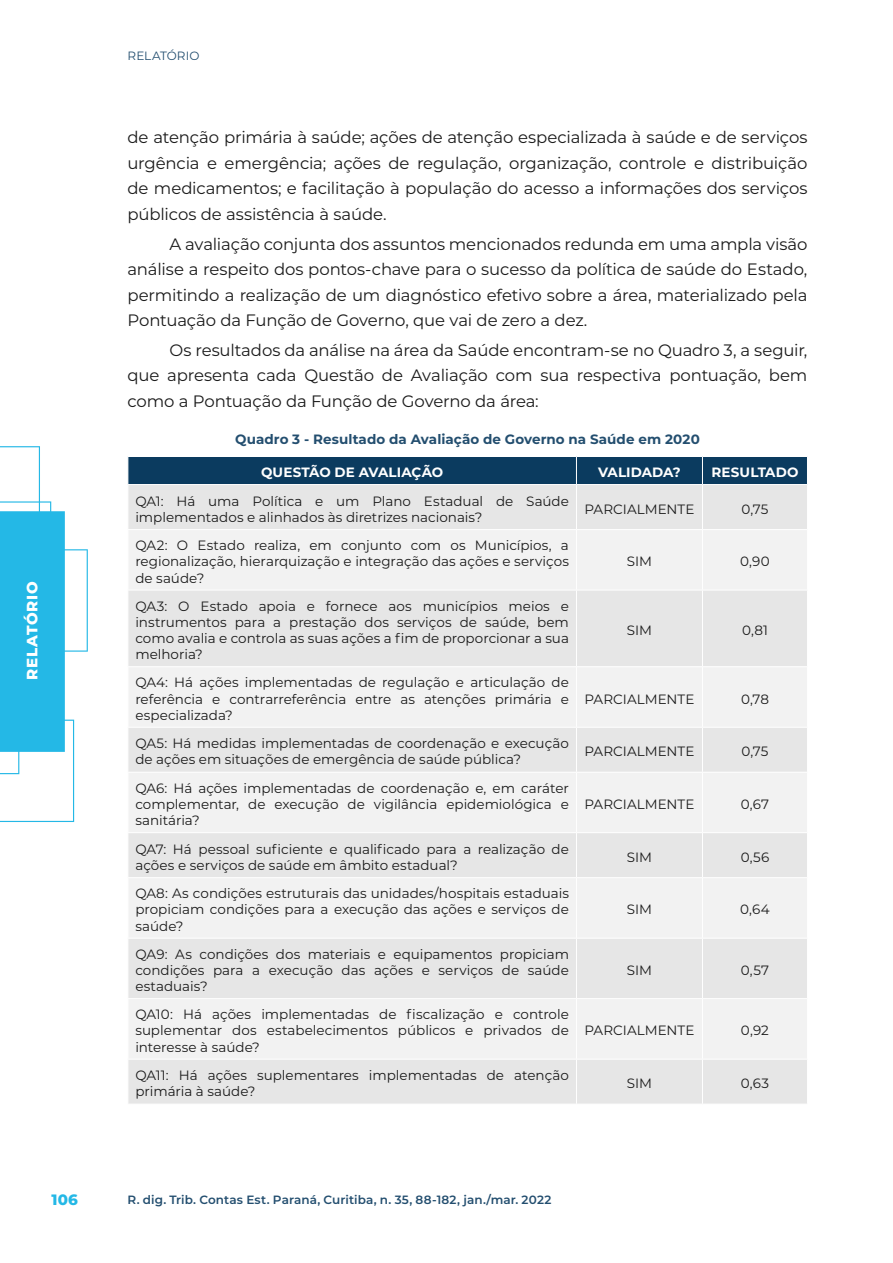
<style>
.page{position:relative;width:893px;height:1263px;background:#fff}
.page>*{position:absolute;margin:0;border:0;box-sizing:border-box;transform-origin:0 0}
.t1{font:16.5px/25.5px "Montserrat";letter-spacing:-.005em;color:#1a1a1a;text-align:justify}
.t2{font:800 15px "Montserrat";letter-spacing:.05em;color:#fff}
.t3{font:800 15px "Montserrat";color:#24b8e6}
.t4{font:13.5px/16.2px "Montserrat";color:#1a1a1a;text-align:justify}
.t5{font:700 13.5px "Montserrat";letter-spacing:.005em;color:#234e6f}
.t6{font:700 13.5px "Montserrat";letter-spacing:.01em;color:#fff}
.t7{font:600 12px "Montserrat";letter-spacing:.005em;color:#234e6f}
.t8{font:12px "Montserrat";letter-spacing:.01em;color:#234e6f}
</style>
<div class="page">
<svg style="left:0;top:446px;width:88px;height:206px"></svg>
<svg style="left:0;top:719px;width:74px;height:103px"></svg>
<div style="left:0;top:511px;width:65px;height:241px;background:#24b8e6"></div>
<div style="left:129px;top:485px;width:678px;height:619px;background:#e6e6e6"></div>
<svg style="left:129px;top:530px;width:678px;height:529px;fill:#f2f2f2"></svg>
<hr style="left:576px;top:485px;width:1px;height:44px;background:#fff">
<hr style="left:702px;top:485px;width:1px;height:44px;background:#fff">
<hr style="left:128px;top:529px;width:448px;height:1px;background:#fff">
<hr style="left:576px;top:529px;width:126px;height:1px;background:#fff">
<hr style="left:576px;top:530px;width:1px;height:60px;background:#fff">
<hr style="left:702px;top:529px;width:106px;height:1px;background:#fff">
<hr style="left:702px;top:530px;width:1px;height:60px;background:#fff">
<hr style="left:128px;top:590px;width:448px;height:1px;background:#fff">
<hr style="left:576px;top:590px;width:126px;height:1px;background:#fff">
<hr style="left:576px;top:590px;width:1px;height:76px;background:#fff">
<hr style="left:702px;top:590px;width:106px;height:1px;background:#fff">
<hr style="left:702px;top:590px;width:1px;height:76px;background:#fff">
<hr style="left:128px;top:666px;width:448px;height:1px;background:#fff">
<hr style="left:576px;top:666px;width:126px;height:1px;background:#fff">
<hr style="left:576px;top:667px;width:1px;height:60px;background:#fff">
<hr style="left:702px;top:666px;width:106px;height:1px;background:#fff">
<hr style="left:702px;top:667px;width:1px;height:60px;background:#fff">
<hr style="left:128px;top:727px;width:448px;height:1px;background:#fff">
<hr style="left:576px;top:727px;width:126px;height:1px;background:#fff">
<hr style="left:576px;top:727px;width:1px;height:45px;background:#fff">
<hr style="left:702px;top:727px;width:106px;height:1px;background:#fff">
<hr style="left:702px;top:727px;width:1px;height:45px;background:#fff">
<hr style="left:128px;top:772px;width:448px;height:1px;background:#fff">
<hr style="left:576px;top:772px;width:126px;height:1px;background:#fff">
<hr style="left:576px;top:772px;width:1px;height:60px;background:#fff">
<hr style="left:702px;top:772px;width:106px;height:1px;background:#fff">
<hr style="left:702px;top:772px;width:1px;height:60px;background:#fff">
<hr style="left:128px;top:832px;width:448px;height:1px;background:#fff">
<hr style="left:576px;top:832px;width:126px;height:1px;background:#fff">
<hr style="left:576px;top:833px;width:1px;height:44px;background:#fff">
<hr style="left:702px;top:832px;width:106px;height:1px;background:#fff">
<hr style="left:702px;top:833px;width:1px;height:44px;background:#fff">
<hr style="left:128px;top:877px;width:448px;height:1px;background:#fff">
<hr style="left:576px;top:877px;width:126px;height:1px;background:#fff">
<hr style="left:576px;top:878px;width:1px;height:60px;background:#fff">
<hr style="left:702px;top:877px;width:106px;height:1px;background:#fff">
<hr style="left:702px;top:878px;width:1px;height:60px;background:#fff">
<hr style="left:128px;top:938px;width:448px;height:1px;background:#fff">
<hr style="left:576px;top:938px;width:126px;height:1px;background:#fff">
<hr style="left:576px;top:938px;width:1px;height:60px;background:#fff">
<hr style="left:702px;top:938px;width:106px;height:1px;background:#fff">
<hr style="left:702px;top:938px;width:1px;height:60px;background:#fff">
<hr style="left:128px;top:998px;width:448px;height:1px;background:#fff">
<hr style="left:576px;top:998px;width:126px;height:1px;background:#fff">
<hr style="left:576px;top:999px;width:1px;height:60px;background:#fff">
<hr style="left:702px;top:998px;width:106px;height:1px;background:#fff">
<hr style="left:702px;top:999px;width:1px;height:60px;background:#fff">
<hr style="left:128px;top:1059px;width:448px;height:1px;background:#fff">
<hr style="left:576px;top:1059px;width:126px;height:1px;background:#fff">
<hr style="left:576px;top:1059px;width:1px;height:45px;background:#fff">
<hr style="left:702px;top:1059px;width:106px;height:1px;background:#fff">
<hr style="left:702px;top:1059px;width:1px;height:45px;background:#fff">
<div style="left:128px;top:456px;width:679px;height:28px;background:#0b3b5f"></div>
<p class="t2" style="left:21px;top:680px;width:100px;rotate:-90deg">RELATÓRIO</p>
<p class="t3" style="left:52px;top:1189px;width:28px">106</p>
<p class="t8" style="left:128px;top:48px;width:73px">RELATÓRIO</p>
<p class="t1" style="left:128px;top:124px;width:681px">de atenção primária à saúde; ações de atenção especializada à saúde e de serviços urgência e emergência; ações de regulação, organização, controle e distribuição de medicamentos; e facilitação à população do acesso a informações dos serviços públicos de assistência à saúde.</p>
<p class="t1" style="left:128px;top:230px;width:681px;text-indent:42px">A avaliação conjunta dos assuntos mencionados redunda em uma ampla visão análise a respeito dos pontos-chave para o sucesso da política de saúde do Estado, permitindo a realização de um diagnóstico efetivo sobre a área, materializado pela Pontuação da Função de Governo, que vai de zero a dez.</p>
<p class="t1" style="left:128px;top:337px;width:681px;text-indent:42px">Os resultados da análise na área da Saúde encontram-se no Quadro 3, a seguir, que apresenta cada Questão de Avaliação com sua respectiva pontuação, bem como a Pontuação da Função de Governo da área:</p>
<p class="t5" style="left:235px;top:430px;width:466px">Quadro 3 - Resultado da Avaliação de Governo na Saúde em 2020</p>
<p class="t6" style="left:261px;top:462px;width:184px">QUESTÃO DE AVALIAÇÃO</p>
<p class="t6" style="left:598px;top:462px;width:84px">VALIDADA?</p>
<p class="t6" style="left:711px;top:462px;width:89px">RESULTADO</p>
<p class="t4" style="left:135px;top:492px;width:435px">QA1: Há uma Política e um Plano Estadual de Saúde implementados e alinhados às diretrizes nacionais?</p>
<p class="t4" style="left:584px;top:500px;width:111px">PARCIALMENTE</p>
<p class="t4" style="left:741px;top:500px;width:29px">0,75</p>
<p class="t4" style="left:135px;top:537px;width:435px">QA2: O Estado realiza, em conjunto com os Municípios, a regionalização, hierarquização e integração das ações e serviços de saúde?</p>
<p class="t4" style="left:627px;top:553px;width:27px">SIM</p>
<p class="t4" style="left:740px;top:553px;width:31px">0,90</p>
<p class="t4" style="left:135px;top:597px;width:435px">QA3: O Estado apoia e fornece aos municípios meios e instrumentos para a prestação dos serviços de saúde, bem como avalia e controla as suas ações a fim de proporcionar a sua melhoria?</p>
<p class="t4" style="left:135px;top:674px;width:435px">QA4: Há ações implementadas de regulação e articulação de referência e contrarreferência entre as atenções primária e especializada?</p>
<p class="t4" style="left:627px;top:621px;width:27px">SIM</p>
<p class="t4" style="left:742px;top:621px;width:27px">0,81</p>
<p class="t4" style="left:584px;top:690px;width:111px">PARCIALMENTE</p>
<p class="t4" style="left:741px;top:690px;width:29px">0,78</p>
<p class="t4" style="left:135px;top:735px;width:435px">QA5: Há medidas implementadas de coordenação e execução de ações em situações de emergência de saúde pública?</p>
<p class="t4" style="left:584px;top:743px;width:111px">PARCIALMENTE</p>
<p class="t4" style="left:741px;top:743px;width:29px">0,75</p>
<p class="t4" style="left:135px;top:779px;width:435px">QA6: Há ações implementadas de coordenação e, em caráter complementar, de execução de vigilância epidemiológica e sanitária?</p>
<p class="t4" style="left:584px;top:796px;width:111px">PARCIALMENTE</p>
<p class="t4" style="left:741px;top:796px;width:30px">0,67</p>
<p class="t4" style="left:135px;top:840px;width:435px">QA7: Há pessoal suficiente e qualificado para a realização de ações e serviços de saúde em âmbito estadual?</p>
<p class="t4" style="left:627px;top:848px;width:27px">SIM</p>
<p class="t4" style="left:741px;top:848px;width:30px">0,56</p>
<p class="t4" style="left:135px;top:885px;width:435px">QA8: As condições estruturais das unidades/hospitais estaduais propiciam condições para a execução das ações e serviços de saúde?</p>
<p class="t4" style="left:627px;top:901px;width:27px">SIM</p>
<p class="t4" style="left:740px;top:901px;width:31px">0,64</p>
<p class="t4" style="left:135px;top:945px;width:435px">QA9: As condições dos materiais e equipamentos propiciam condições para a execução das ações e serviços de saúde estaduais?</p>
<p class="t4" style="left:135px;top:1006px;width:435px">QA10: Há ações implementadas de fiscalização e controle suplementar dos estabelecimentos públicos e privados de interesse à saúde?</p>
<p class="t4" style="left:627px;top:961px;width:27px">SIM</p>
<p class="t4" style="left:741px;top:961px;width:30px">0,57</p>
<p class="t4" style="left:584px;top:1022px;width:111px">PARCIALMENTE</p>
<p class="t4" style="left:741px;top:1022px;width:29px">0,92</p>
<p class="t4" style="left:135px;top:1067px;width:435px">QA11: Há ações suplementares implementadas de atenção primária à saúde?</p>
<p class="t4" style="left:627px;top:1075px;width:27px">SIM</p>
<p class="t4" style="left:741px;top:1075px;width:30px">0,63</p>
<p class="t7" style="left:128px;top:1191px;width:425px">R. dig. Trib. Contas Est. Paraná, Curitiba, n. 35, 88-182, jan./mar. 2022</p>
</div>
